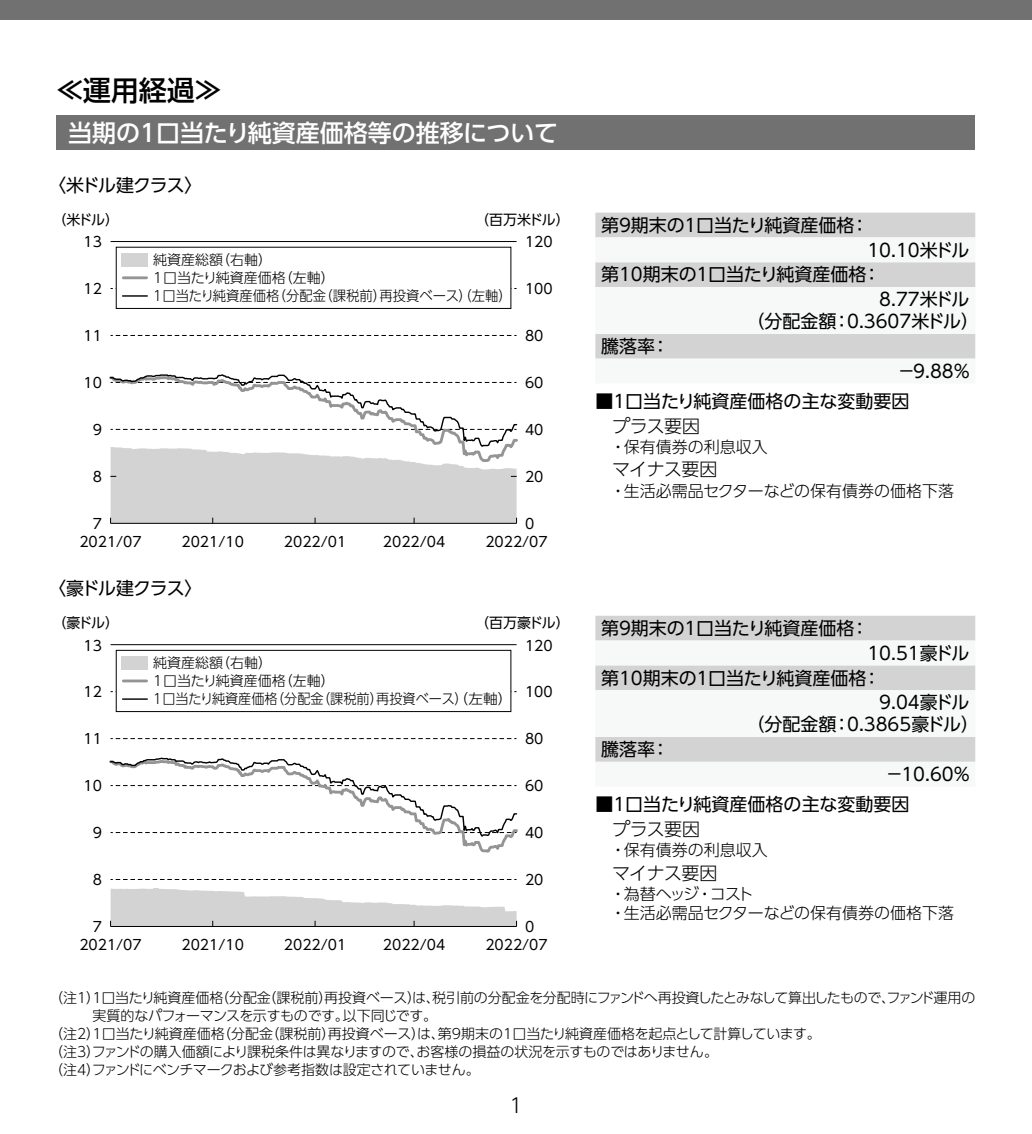
<style>
.page{position:relative;width:1032px;height:1134px;background:#fff}
.page>*{position:absolute;margin:0;border:0;box-sizing:border-box;transform-origin:0 0}
.t1{font:500 28px "UD Shin Go Pro";color:#000}
.t2{font:500 24px "UD Shin Go Pro";color:#fff}
.t3{font:300 20px "UD Shin Go Pro";color:#000}
.t4{font:18px "UD Shin Go Pro";color:#000}
.t5{font:300 18px "UD Shin Go Pro";letter-spacing:-.035em;color:#000}
.t6{font:18px "UD Shin Go Pro";letter-spacing:-.065em;color:#000}
.t7{font:300 16px/19px "UD Shin Go Pro";color:#000}
.t8{font:300 14px/18.2px "UD Shin Go Pro";letter-spacing:-.005em;color:#000}
.t9{font:14px "UD Shin Go Pro";color:#000}
.t10{font:300 14px "UD Shin Go Pro";letter-spacing:-.035em;color:#000}
.t11{font:300 14px "UD Shin Go Pro";letter-spacing:-.03em;color:#000}
</style>
<div class="page">
<div style="left:0;top:0;width:1032px;height:20px;background:#727171"></div>
<div style="left:57px;top:116px;width:918px;height:34px;background:#727171"></div>
<hr style="left:111px;top:241px;width:405px;height:1px;background:#000">
<svg style="left:111px;top:335px;width:405px;height:1px"></svg>
<hr style="left:111px;top:523px;width:405px;height:1px;background:#000">
<div style="left:116px;top:247px;width:395px;height:62px;border:1px solid #000"></div>
<div style="left:122px;top:253px;width:26px;height:13px;background:#d3d3d4"></div>
<hr style="left:123px;top:276px;width:24px;height:3px;background:#949495">
<hr style="left:123px;top:295px;width:24px;height:2px;background:#000">
<svg style="left:109px;top:374px;width:409px;height:149px"></svg>
<hr style="left:111px;top:644px;width:405px;height:1px;background:#000">
<svg style="left:111px;top:879px;width:405px;height:1px"></svg>
<svg style="left:111px;top:738px;width:405px;height:1px"></svg>
<svg style="left:109px;top:757px;width:409px;height:96px"></svg>
<div style="left:116px;top:650px;width:395px;height:62px;border:1px solid #000"></div>
<div style="left:122px;top:656px;width:26px;height:14px;background:#d3d3d4"></div>
<hr style="left:123px;top:679px;width:24px;height:3px;background:#949495">
<hr style="left:123px;top:698px;width:24px;height:2px;background:#000">
<hr style="left:111px;top:926px;width:405px;height:1px;background:#000">
<svg style="left:110px;top:888px;width:407px;height:38px"></svg>
<div style="left:595px;top:213px;width:380px;height:24px;background:#d3d3d4"></div>
<svg style="left:595px;top:237px;width:380px;height:122px"></svg>
<div style="left:595px;top:616px;width:380px;height:24px;background:#d3d3d4"></div>
<svg style="left:595px;top:640px;width:380px;height:122px"></svg>
<h1 class="t1" style="left:56px;top:68px;width:168px">≪運用経過≫</h1>
<h2 class="t2" style="left:68px;top:113px;width:491px">当期の1口当たり純資産価格等の推移について</h2>
<p class="t6" style="left:48px;top:171px;width:156px">〈米ドル建クラス〉</p>
<p class="t9" style="left:52px;top:208px;width:68px">（米ドル）</p>
<p class="t9" style="left:475px;top:208px;width:96px">（百万米ドル）</p>
<p class="t8" style="left:153px;top:250px;width:360px">純資産総額（右軸）<br>1口当たり純資産価格（左軸）<br>1口当たり純資産価格（分配金（課税前）再投資ベース）（左軸）</p>
<p class="t9" style="left:525px;top:231px;width:29px">120</p>
<p class="t9" style="left:84px;top:231px;width:20px">13</p>
<p class="t9" style="left:84px;top:278px;width:20px">12</p>
<p class="t9" style="left:84px;top:325px;width:20px">11</p>
<p class="t9" style="left:525px;top:278px;width:29px">100</p>
<p class="t9" style="left:525px;top:325px;width:20px">80</p>
<p class="t9" style="left:84px;top:372px;width:20px">10</p>
<p class="t9" style="left:93px;top:419px;width:11px">9</p>
<p class="t9" style="left:93px;top:466px;width:11px">8</p>
<p class="t9" style="left:93px;top:512px;width:11px">7</p>
<p class="t9" style="left:525px;top:372px;width:20px">60</p>
<p class="t9" style="left:525px;top:419px;width:20px">40</p>
<p class="t9" style="left:525px;top:465px;width:20px">20</p>
<p class="t9" style="left:525px;top:512px;width:11px">0</p>
<p class="t9" style="left:79px;top:530px;width:64px">2021/07</p>
<p class="t9" style="left:181px;top:530px;width:64px">2021/10</p>
<p class="t9" style="left:284px;top:530px;width:64px">2022/01</p>
<p class="t9" style="left:383px;top:530px;width:64px">2022/04</p>
<p class="t9" style="left:485px;top:530px;width:64px">2022/07</p>
<p class="t6" style="left:48px;top:574px;width:156px">〈豪ドル建クラス〉</p>
<p class="t9" style="left:52px;top:611px;width:68px">（豪ドル）</p>
<p class="t9" style="left:475px;top:611px;width:96px">（百万豪ドル）</p>
<p class="t9" style="left:84px;top:634px;width:20px">13</p>
<p class="t9" style="left:84px;top:681px;width:20px">12</p>
<p class="t9" style="left:84px;top:728px;width:20px">11</p>
<p class="t9" style="left:84px;top:775px;width:20px">10</p>
<p class="t9" style="left:93px;top:822px;width:11px">9</p>
<p class="t9" style="left:93px;top:869px;width:11px">8</p>
<p class="t9" style="left:93px;top:916px;width:11px">7</p>
<p class="t8" style="left:153px;top:653px;width:361px">純資産総額（右軸）<br>1口当たり純資産価格（左軸）<br>1口当たり純資産価格（分配金（課税前）再投資ベース）（左軸）</p>
<p class="t9" style="left:525px;top:634px;width:29px">120</p>
<p class="t9" style="left:525px;top:681px;width:29px">100</p>
<p class="t9" style="left:525px;top:728px;width:20px">80</p>
<p class="t9" style="left:525px;top:775px;width:20px">60</p>
<p class="t9" style="left:525px;top:822px;width:20px">40</p>
<p class="t9" style="left:525px;top:869px;width:20px">20</p>
<p class="t9" style="left:525px;top:916px;width:11px">0</p>
<p class="t9" style="left:79px;top:933px;width:64px">2021/07</p>
<p class="t9" style="left:181px;top:933px;width:64px">2021/10</p>
<p class="t9" style="left:284px;top:933px;width:64px">2022/01</p>
<p class="t9" style="left:383px;top:933px;width:64px">2022/04</p>
<p class="t9" style="left:485px;top:933px;width:64px">2022/07</p>
<p class="t4" style="left:601px;top:210px;width:269px">第9期末の１口当たり純資産価格：</p>
<p class="t4" style="left:867px;top:235px;width:104px">10.10米ドル</p>
<p class="t4" style="left:601px;top:260px;width:281px">第10期末の１口当たり純資産価格：</p>
<p class="t4" style="left:879px;top:285px;width:92px">8.77米ドル</p>
<p class="t4" style="left:746px;top:307px;width:234px">（分配金額：0.3607米ドル）</p>
<p class="t4" style="left:601px;top:332px;width:70px">騰落率：</p>
<p class="t4" style="left:897px;top:356px;width:75px">−9.88％</p>
<p class="t4" style="left:595px;top:386px;width:316px">■1口当たり純資産価格の主な変動要因</p>
<p class="t5" style="left:612px;top:411px;width:89px">プラス要因</p>
<p class="t7" style="left:610px;top:437px;width:159px">・保有債券の利息収入</p>
<p class="t5" style="left:612px;top:455px;width:107px">マイナス要因</p>
<p class="t7" style="left:610px;top:481px;width:345px">・生活必需品セクターなどの保有債券の価格下落</p>
<p class="t4" style="left:601px;top:614px;width:269px">第9期末の１口当たり純資産価格：</p>
<p class="t4" style="left:867px;top:638px;width:104px">10.51豪ドル</p>
<p class="t4" style="left:601px;top:663px;width:281px">第10期末の１口当たり純資産価格：</p>
<p class="t4" style="left:879px;top:688px;width:92px">9.04豪ドル</p>
<p class="t4" style="left:746px;top:710px;width:234px">（分配金額：0.3865豪ドル）</p>
<p class="t4" style="left:601px;top:735px;width:70px">騰落率：</p>
<p class="t4" style="left:885px;top:760px;width:87px">−10.60％</p>
<p class="t4" style="left:595px;top:789px;width:316px">■1口当たり純資産価格の主な変動要因</p>
<p class="t5" style="left:612px;top:814px;width:89px">プラス要因</p>
<p class="t7" style="left:610px;top:840px;width:159px">・保有債券の利息収入</p>
<p class="t5" style="left:612px;top:858px;width:107px">マイナス要因</p>
<p class="t7" style="left:610px;top:884px;width:345px">・為替ヘッジ・コスト<br>・生活必需品セクターなどの保有債券の価格下落</p>
<p class="t8" style="left:49px;top:988px;width:928px">（注1）1口当たり純資産価格（分配金（課税前）再投資ベース）は、税引前の分配金を分配時にファンドへ再投資したとみなして算出したもので、ファンド運用の</p>
<p class="t11" style="left:93px;top:1004px;width:346px">実質的なパフォーマンスを示すものです。以下同じです。</p>
<p class="t8" style="left:49px;top:1024px;width:773px">（注2）1口当たり純資産価格（分配金（課税前）再投資ベース）は、第9期末の1口当たり純資産価格を起点として計算しています。</p>
<p class="t8" style="left:49px;top:1042px;width:670px">（注3）ファンドの購入価額により課税条件は異なりますので、お客様の損益の状況を示すものではありません。</p>
<p class="t10" style="left:49px;top:1058px;width:432px">（注4）ファンドにベンチマークおよび参考指数は設定されていません。</p>
<h3 class="t3" style="left:509px;top:1089px;width:15px">1</h3>
</div>
